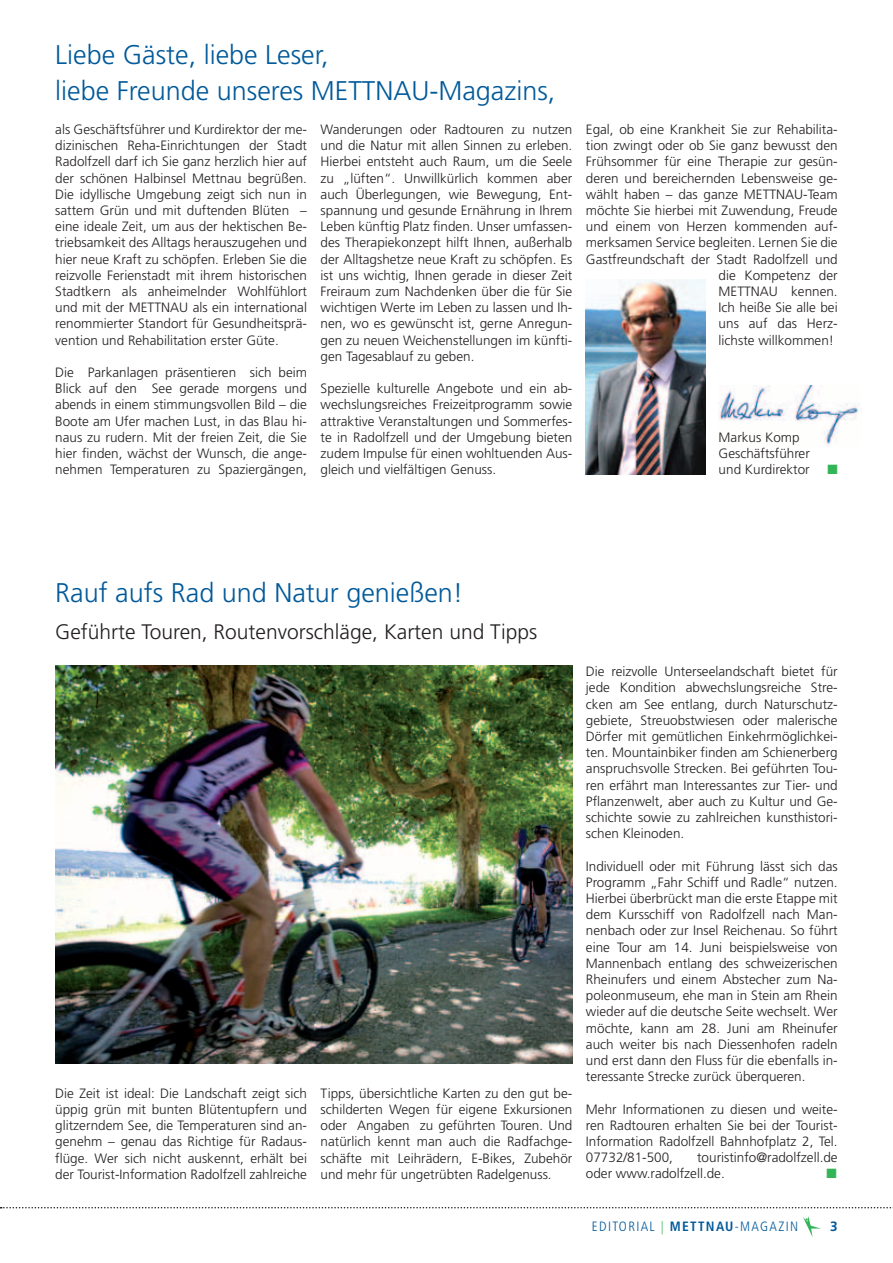
<style>
.page{position:relative;width:893px;height:1263px;background:#fff}
.page>*{position:absolute;margin:0;border:0;box-sizing:border-box;transform-origin:0 0}
.t1{font:300 27px/36px "Frutiger";color:#00599a}
.t2{font:300 21px "Frutiger";color:#231f20}
.t3{font:300 13.5px/16.2px "Frutiger";color:#231f20;text-align:justify}
.t4{font:300 condensed 13.5px "Frutiger";letter-spacing:.1em;color:#00599a}
.t5{font:13.5px "Zapf Dingbats ITC";color:#32b457}
.t6{font:700 13.5px "Frutiger";color:#00599a}
.s1{color:#32b457}
.s2{font-weight:700}
</style>
<div class="page">
<svg style="left:803px;top:1216px;width:18px;height:21px"></svg>
<svg style="left:0;top:1207px;width:893px;height:1px"></svg>
<img style="left:55px;top:665px;width:517px;height:398px">
<img style="left:719px;top:386px;width:140px;height:59px">
<img style="left:586px;top:279px;width:119px;height:196px">
<h1 class="t1" style="left:55px;top:36px;width:502px">Liebe Gäste, liebe Leser,<br>liebe Freunde unseres METTNAU-Magazins,</h1>
<p class="t3" style="left:55px;top:121px;width:253px">als Geschäftsführer und Kurdirektor der me&shy;dizinischen Reha-Einrichtungen der Stadt Radolfzell darf ich Sie ganz herzlich hier auf der schönen Halbinsel Mettnau begrüßen.<br>Die idyllische U mgebung zeigt sich nun in sattem Grün und mit duftenden Blüten – eine ideale Zeit, um aus der hektischen Be&shy;triebsamkeit des Alltags herauszugehen und hier neue Kraft zu schöpfen. Erleben Sie die reizvolle Ferienstadt mit ihrem historischen Stadtkern als anheimelnder Wohlfühlort und mit der METTNAU als ein international renommierter Standort für Gesundheitsprä&shy;vention und Rehabilitation erster Güte.</p>
<p class="t3" style="left:55px;top:364px;width:253px">Die Parkanlagen präsentieren sich beim Blick auf den See gerade morgens und abends in einem stimmungsvollen Bild – die Boote am Ufer machen Lust, in das Blau hi&shy;naus zu rudern. Mit der freien Zeit, die Sie hier finden, wächst der Wunsch, die ange&shy;nehmen Temperaturen zu Spaziergängen,</p>
<p class="t3" style="left:321px;top:121px;width:253px">Wanderungen oder Radtouren zu nutzen und die Natur mit allen Sinnen zu erleben.<br>Hierbei entsteht auch Raum, um die Seele zu „lüften“. U nwillkürlich kommen aber auch Überlegungen, wie Bewegung, Ent&shy;spannung und gesunde Ernährung in Ihrem Leben künftig Platz finden. U nser umfassen&shy;des Therapiekonzept hilft Ihnen, außerhalb der Alltagshetze neue Kraft zu schöpfen. Es ist uns wichtig, Ihnen gerade in dieser Zeit Freiraum zum Nachdenken über die für Sie wichtigen Werte im Leben zu lassen und Ih&shy;nen, wo es gewünscht ist, gerne Anregun&shy;gen zu neuen Weichenstellungen im künfti&shy;gen Tagesablauf zu geben.</p>
<p class="t3" style="left:321px;top:380px;width:253px">Spezielle kulturelle Angebote und ein ab&shy;wechslungsreiches Freizeitprogramm sowie attraktive Veranstaltungen und Sommerfes&shy;te in Radolfzell und der U mgebung bieten zudem Impulse für einen wohltuenden Aus&shy;gleich und vielfältigen Genuss.</p>
<p class="t3" style="left:586px;top:121px;width:253px;text-align:right">Egal, ob eine Krankheit Sie zur Rehabilita&shy;tion zwingt oder ob Sie ganz bewusst den<br>Frühsommer für eine Therapie zur gesün&shy;deren und bereichernden Lebensweise ge&shy;wählt haben – das ganze METTNAU-Team möchte Sie hierbei mit Zuwendung, Freude und einem von Herzen kommenden auf&shy;merksamen Service begleiten. Lernen Sie die<br>Gastfreundschaft der Stadt Radolfzell und die Kompetenz der<br>METTNAU kennen.<br>Ich heiße Sie alle bei<br>uns auf das Herz-<br>lichste willkommen!</p>
<p class="t3" style="left:719px;top:429px;width:93px;text-align:left">Markus Komp<br>Geschäftsführer und Kurdirektor</p>
<p class="t5" style="left:827px;top:463px;width:12px">■</p>
<h1 class="t1" style="left:55px;top:574px;width:410px">Rauf aufs Rad und Natur genießen!</h1>
<h2 class="t2" style="left:55px;top:620px;width:484px">Geführte Touren, Routenvorschläge, Karten und Tipps</h2>
<p class="t3" style="left:55px;top:1085px;width:253px">Die Zeit ist ideal: Die Landschaft zeigt sich üppig grün mit bunten Blütentupfern und glitzerndem See, die Temperaturen sind an&shy;genehm – genau das Richtige für Radaus&shy;flüge. Wer sich nicht auskennt, erhält bei der Tourist-Information Radolfzell zahlreiche</p>
<p class="t3" style="left:321px;top:1085px;width:253px">Tipps, übersichtliche Karten zu den gut be&shy;schilderten Wegen für eigene Exkursionen oder Angaben zu geführten Touren. U nd natürlich kennt man auch die Radfachge&shy;schäfte mit Leihrädern, E-Bikes, Zubehör und mehr für ungetrübten Radelgenuss.</p>
<p class="t3" style="left:586px;top:663px;width:253px">Die reizvolle U nterseelandschaft bietet für jede Kondition abwechslungsreiche Stre&shy;cken am See entlang, durch Naturschutz&shy;gebiete, Streuobstwiesen oder malerische Dörfer mit gemütlichen Einkehrmöglichkei&shy;ten. Mountainbiker finden am Schienerberg anspruchsvolle Strecken. Bei geführten Tou&shy;ren erfährt man Interessantes zur Tier- und Pflanzenwelt, aber auch zu Kultur und Ge&shy;schichte sowie zu zahlreichen kunsthistori&shy;schen Kleinoden.</p>
<p class="t3" style="left:586px;top:858px;width:253px">Individuell oder mit Führung lässt sich das Programm „Fahr Schiff und Radle“ nutzen.<br>Hierbei überbrückt man die erste Etappe mit dem Kursschiff von Radolfzell nach Man&shy;nenbach oder zur Insel Reichenau. So führt eine Tour am 14. Juni beispielsweise von Mannenbach entlang des schweizerischen Rheinufers und einem Abstecher zum Na&shy;poleonmuseum, ehe man in Stein am Rhein wieder auf die deutsche Seite wechselt. Wer möchte, kann am 28. Juni am Rheinufer auch weiter bis nach Diessenhofen radeln und erst dann den Fluss für die ebenfalls in&shy;teressante Strecke zurück überqueren.</p>
<p class="t3" style="left:586px;top:1101px;width:253px">Mehr Informationen zu diesen und weite&shy;ren Radtouren erhalten Sie bei der Tourist-Information Radolfzell Bahnhofplatz 2, Tel.<br>07732/81-500,</p>
<p class="t3" style="left:586px;top:1149px;width:253px;text-indent:111px">touristinfo@radolfzell.de oder www.radolfzell.de.</p>
<p class="t5" style="left:827px;top:1167px;width:12px">■</p>
<p class="t4" style="left:592px;top:1219px;width:208px">EDITORIAL <span class="s1">|</span> <span class="s2">METTNAU</span>-MAGAZIN</p>
<p class="t6" style="left:830px;top:1218px;width:9px">3</p>
</div>
